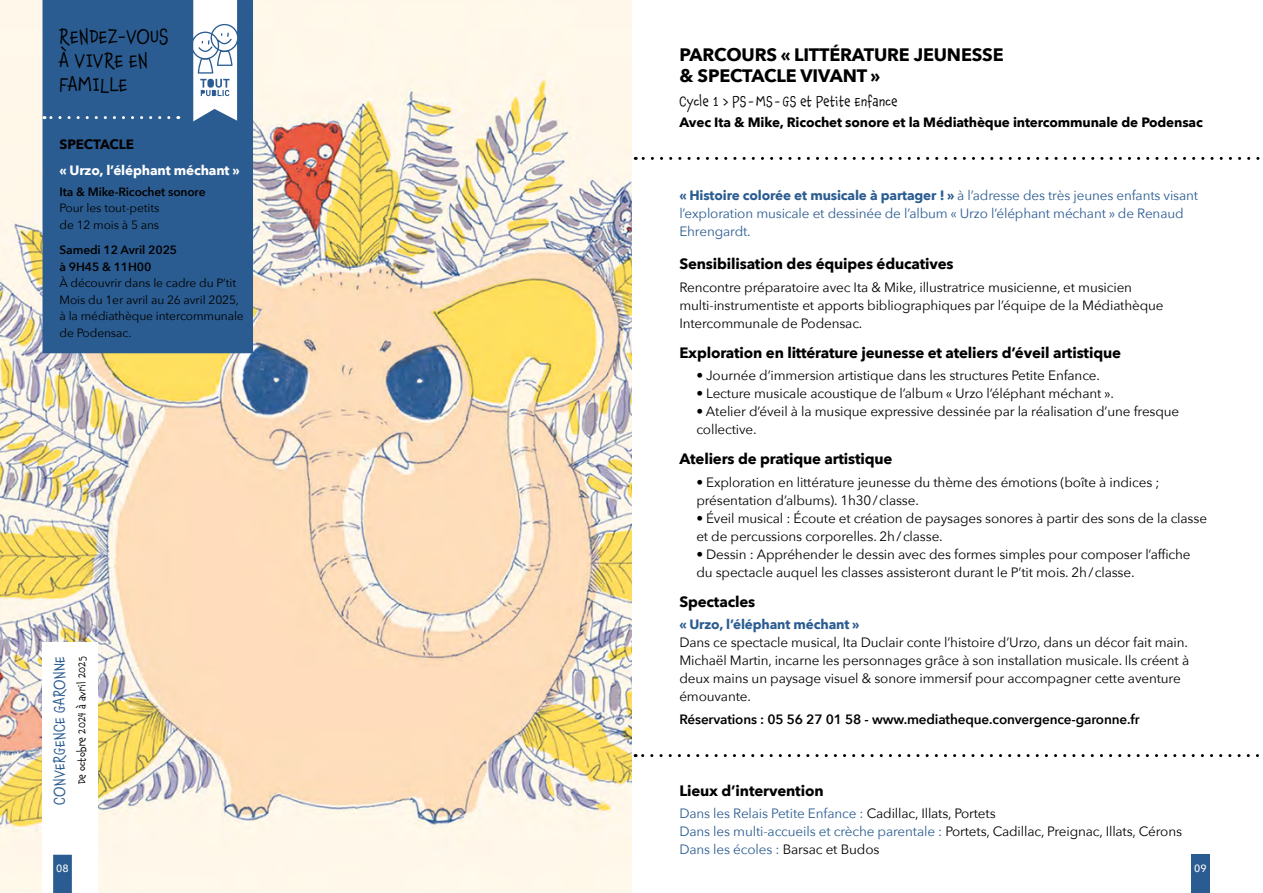
<style>
.page{position:relative;width:1263px;height:893px;background:#fff}
.page>*{position:absolute;margin:0;border:0;box-sizing:border-box;transform-origin:0 0}
.t1{font:19.5px/24px "Chaloops";letter-spacing:.02em;color:#000}
.t2{font:700 18px/21px "Avenir Next";letter-spacing:-.01em;color:#000}
.t3{font:700 15px "Avenir Next";letter-spacing:-.01em;color:#000}
.t4{font:15px "Chaloops";letter-spacing:.02em;color:#2b5c91}
.t5{font:13.5px/18px "Avenir Next";letter-spacing:-.01em;color:#000}
.t6{font:13.5px/18px "Avenir Next";letter-spacing:-.01em;color:#2b5c91}
.t7{font:700 13.5px "Avenir Next";letter-spacing:-.01em;color:#000}
.t8{font:600 13.5px "Avenir Next";letter-spacing:-.01em;color:#000}
.t9{font:13.5px "Chaloops";letter-spacing:.02em;color:#000}
.t10{font:700 13.5px "Avenir Next";letter-spacing:-.01em;color:#fff}
.t11{font:700 13.5px "Avenir Next";letter-spacing:-.01em;color:#2b5c91}
.t12{font:12px/16.5px "Avenir Next";letter-spacing:-.01em;color:#000}
.t13{font:600 12px/16.5px "Avenir Next";letter-spacing:-.01em;color:#000}
.t14{font:10.5px "Chaloops";letter-spacing:.02em;color:#000}
.t15{font:500 10.5px "Avenir Next";color:#fff}
.s1{font-weight:700}
.s2{color:#000}
</style>
<div class="page">
<img style="left:0;top:0;width:631px;height:893px">
<div style="left:43px;top:0;width:210px;height:353px;background:#2b5c91"></div>
<div style="left:43px;top:643px;width:55px;height:250px;background:#fff"></div>
<svg style="left:44px;top:116px;width:125px;height:3px"></svg>
<svg style="left:193px;top:0;width:44px;height:121px"></svg>
<svg style="left:53px;top:855px;width:19px;height:38px"></svg>
<svg style="left:635px;top:157px;width:625px;height:3px"></svg>
<svg style="left:635px;top:754px;width:624px;height:3px"></svg>
<div style="left:1191px;top:855px;width:19px;height:38px;background:#2b5c91"></div>
<h1 class="t1" style="left:60px;top:24px;width:110px">RENDEZ-VOUS<br>À VIVRE EN<br>FAMILLE</h1>
<p class="t7" style="left:60px;top:133px;width:76px">SPECTACLE</p>
<p class="t10" style="left:60px;top:158px;width:182px">« Urzo, l’éléphant méchant »</p>
<p class="t13" style="left:60px;top:183px;width:148px">Ita &amp; Mike-Ricochet sonore</p>
<p class="t12" style="left:60px;top:199px;width:101px">Pour les tout-petits de 12 mois à 5 ans</p>
<p class="t13" style="left:60px;top:242px;width:119px">Samedi 12 Avril 2025 à 9H45 &amp; 11H00</p>
<p class="t12" style="left:60px;top:274px;width:186px">À découvrir dans le cadre du P’tit<br>Mois du 1er avril au 26 avril 2025, à la médiathèque intercommunale de Podensac.</p>
<p class="t4" style="left:47px;top:805px;width:150px;rotate:-90deg">CONVERGENCE GARONNE</p>
<p class="t14" style="left:73px;top:784px;width:130px;rotate:-90deg">De octobre 2024 à avril 2025</p>
<p class="t15" style="left:56px;top:860px;width:14px">08</p>
<h2 class="t2" style="left:679px;top:43px;width:326px">PARCOURS « LITTÉRATURE JEUNESSE &amp; SPECTACLE VIVANT »</h2>
<p class="t9" style="left:679px;top:90px;width:220px">Cycle 1 &gt; PS- MS- GS et Petite Enfance</p>
<p class="t7" style="left:679px;top:110px;width:525px">Avec Ita &amp; Mike, Ricochet sonore et la Médiathèque intercommunale de Podensac</p>
<p class="t6" style="left:679px;top:186px;width:520px"><span class="s1">« Histoire colorée et musicale à partager ! »</span> à l’adresse des très jeunes enfants visant l’exploration musicale et dessinée de l’album « Urzo l’éléphant méchant » de Renaud<br>Ehrengardt.</p>
<p class="t3" style="left:679px;top:251px;width:276px">Sensibilisation des équipes éducatives</p>
<p class="t5" style="left:679px;top:277px;width:486px">Rencontre préparatoire avec Ita &amp; Mike, illustratrice musicienne, et musicien multi-instrumentiste et apports bibliographiques par l’équipe de la Médiathèque<br>Intercommunale de Podensac.</p>
<p class="t3" style="left:679px;top:339px;width:443px">Exploration en littérature jeunesse et ateliers d’éveil artistique</p>
<p class="t5" style="left:696px;top:366px;width:405px">• Journée d’immersion artistique dans les structures Petite Enfance.</p>
<p class="t5" style="left:696px;top:384px;width:419px">• Lecture musicale acoustique de l’album « Urzo l’éléphant méchant ».</p>
<p class="t5" style="left:696px;top:402px;width:484px">• Atelier d’éveil à la musique expressive dessinée par la réalisation d’une fresque collective.</p>
<p class="t3" style="left:679px;top:446px;width:215px">Ateliers de pratique artistique</p>
<p class="t5" style="left:696px;top:472px;width:465px">• Exploration en littérature jeunesse du thème des émotions (boîte à indices ; présentation d’albums). 1h30/classe.</p>
<p class="t5" style="left:696px;top:508px;width:512px">• Éveil musical : Écoute et création de paysages sonores à partir des sons de la classe et de percussions corporelles. 2h/classe.</p>
<p class="t5" style="left:696px;top:544px;width:496px">• Dessin : Appréhender le dessin avec des formes simples pour composer l’affiche du spectacle auquel les classes assisteront durant le P’tit mois. 2h/classe.</p>
<p class="t3" style="left:679px;top:588px;width:77px">Spectacles</p>
<p class="t11" style="left:679px;top:613px;width:182px">« Urzo, l’éléphant méchant »</p>
<p class="t5" style="left:679px;top:633px;width:511px">Dans ce spectacle musical, Ita Duclair conte l’histoire d’Urzo, dans un décor fait main.<br>Michaël Martin, incarne les personnages grâce à son installation musicale. Ils créent à deux mains un paysage visuel &amp; sonore immersif pour accompagner cette aventure émouvante.</p>
<p class="t8" style="left:679px;top:707px;width:462px">Réservations : 05 56 27 01 58 - www.mediatheque.convergence-garonne.fr</p>
<p class="t3" style="left:679px;top:777px;width:146px">Lieux d’intervention</p>
<p class="t6" style="left:679px;top:804px;width:504px">Dans les Relais Petite Enfance : <span class="s2">Cadillac, Illats, Portets<br></span>Dans les multi-accueils et crèche parentale : <span class="s2">Portets, Cadillac, Preignac, Illats, Cérons<br></span>Dans les écoles : <span class="s2">Barsac et Budos</span></p>
<p class="t15" style="left:1194px;top:860px;width:14px">09</p>
</div>
